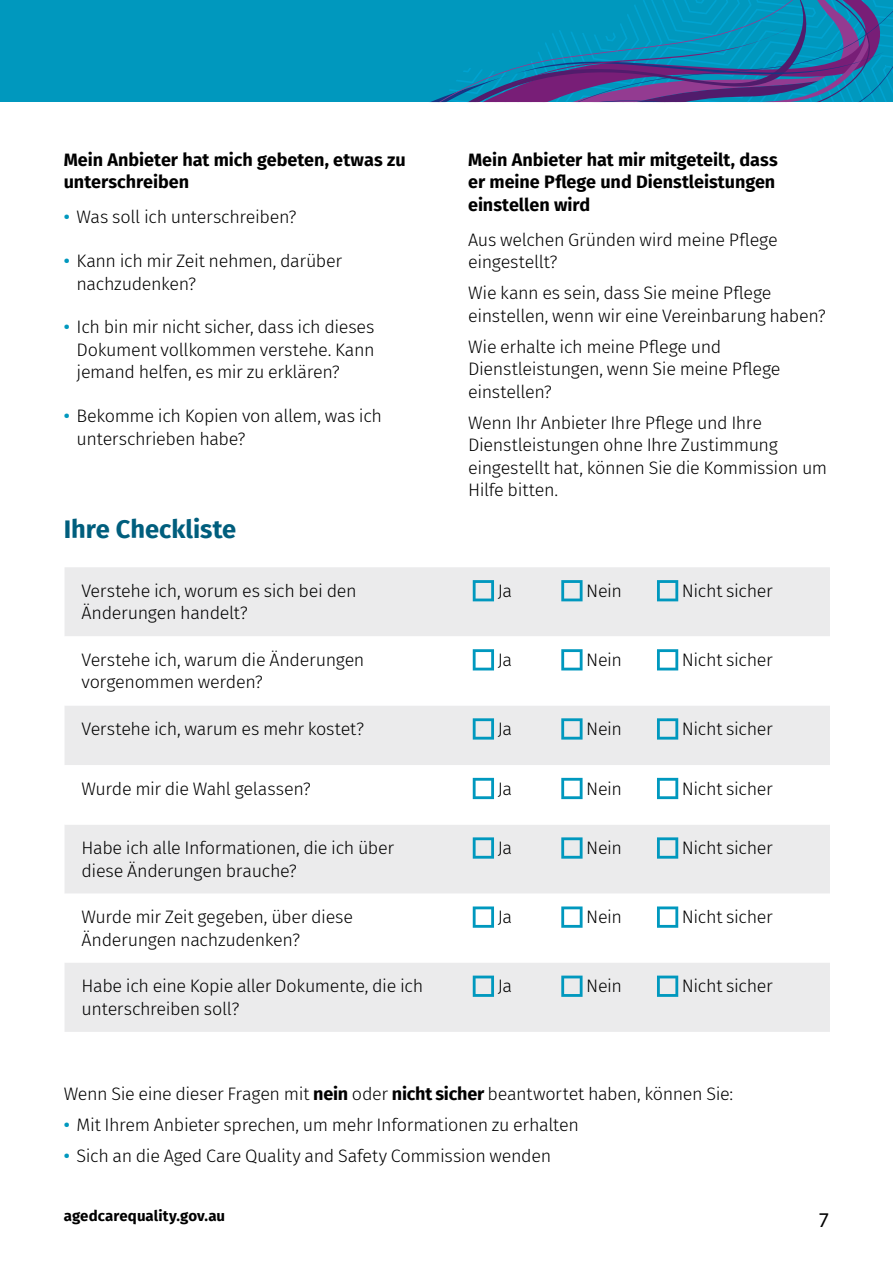
<style>
.page{position:relative;width:893px;height:1263px;background:#fff}
.page>*{position:absolute;margin:0;border:0;box-sizing:border-box;transform-origin:0 0}
.t1{font:700 25.5px "Fira Sans";letter-spacing:-.005em;color:#005e7d}
.t2{font:21px "Myriad Pro";color:#000}
.t3{font:300 18px/22.5px "Fira Sans";letter-spacing:-.02em;color:#000}
.t4{font:700 18px/22.5px "Fira Sans";letter-spacing:-.005em;color:#000}
.t5{font:700 15px "Fira Sans";letter-spacing:.005em;color:#000}
.s1{font-weight:500;color:#0098be}
.s2{font-weight:700}
</style>
<div class="page">
<div style="left:0;top:0;width:893px;height:102px;background:#0098be"></div>
<svg style="left:431px;top:0;width:462px;height:102px"></svg>
<div style="left:65px;top:567px;width:765px;height:69px;background:#ebebec"></div>
<svg style="left:65px;top:649px;width:765px;height:279px"></svg>
<div style="left:65px;top:963px;width:765px;height:69px;background:#ebebec"></div>
<svg style="left:473px;top:580px;width:21px;height:21px"></svg>
<svg style="left:561px;top:580px;width:22px;height:21px"></svg>
<svg style="left:657px;top:580px;width:21px;height:21px"></svg>
<svg style="left:473px;top:649px;width:21px;height:21px"></svg>
<svg style="left:561px;top:649px;width:22px;height:21px"></svg>
<svg style="left:657px;top:649px;width:21px;height:21px"></svg>
<svg style="left:473px;top:718px;width:21px;height:21px"></svg>
<svg style="left:561px;top:718px;width:22px;height:21px"></svg>
<svg style="left:657px;top:718px;width:21px;height:21px"></svg>
<svg style="left:473px;top:778px;width:21px;height:21px"></svg>
<svg style="left:561px;top:778px;width:22px;height:21px"></svg>
<svg style="left:657px;top:778px;width:21px;height:21px"></svg>
<svg style="left:473px;top:837px;width:21px;height:22px"></svg>
<svg style="left:561px;top:837px;width:22px;height:22px"></svg>
<svg style="left:657px;top:837px;width:21px;height:22px"></svg>
<svg style="left:473px;top:906px;width:21px;height:22px"></svg>
<svg style="left:561px;top:906px;width:22px;height:22px"></svg>
<svg style="left:657px;top:906px;width:21px;height:22px"></svg>
<svg style="left:473px;top:975px;width:21px;height:22px"></svg>
<svg style="left:561px;top:975px;width:22px;height:22px"></svg>
<svg style="left:657px;top:975px;width:21px;height:22px"></svg>
<p class="t4" style="left:64px;top:147px;width:343px">Mein Anbieter hat mich gebeten, etwas zu unterschreiben</p>
<p class="t3" style="left:64px;top:206px;width:234px"><span class="s1">•</span> Was soll ich unterschreiben?</p>
<p class="t3" style="left:77px;top:250px;width:267px;text-indent:-13px"><span class="s1">•</span> Kann ich mir Zeit nehmen, darüber nachzudenken?</p>
<p class="t3" style="left:77px;top:316px;width:300px;text-align:justify;text-indent:-13px"><span class="s1">•</span> Ich bin mir nicht sicher, dass ich dieses Dokument vollkommen verstehe. Kann jemand helfen, es mir zu erklären?</p>
<p class="t3" style="left:77px;top:405px;width:307px;text-indent:-13px"><span class="s1">•</span> Bekomme ich Kopien von allem, was ich unterschrieben habe?</p>
<h1 class="t1" style="left:64px;top:507px;width:174px">Ihre Checkliste</h1>
<p class="t4" style="left:468px;top:147px;width:311px">Mein Anbieter hat mir mitgeteilt, dass er meine Pflege und Dienstleistungen einstellen wird</p>
<p class="t3" style="left:468px;top:228px;width:311px">Aus welchen Gründen wird meine Pflege eingestellt?</p>
<p class="t3" style="left:468px;top:282px;width:359px">Wie kann es sein, dass Sie meine Pflege einstellen, wenn wir eine Vereinbarung haben?</p>
<p class="t3" style="left:468px;top:335px;width:314px">Wie erhalte ich meine Pflege und<br>Dienstleistungen, wenn Sie meine Pflege einstellen?</p>
<p class="t3" style="left:468px;top:411px;width:361px">Wenn Ihr Anbieter Ihre Pflege und Ihre Dienstleistungen ohne Ihre Zustimmung eingestellt hat, können Sie die Kommission um Hilfe bitten.</p>
<p class="t3" style="left:82px;top:579px;width:277px">Verstehe ich, worum es sich bei den<br>Änderungen handelt?</p>
<p class="t3" style="left:498px;top:579px;width:16px">Ja</p>
<p class="t3" style="left:586px;top:579px;width:37px">Nein</p>
<p class="t3" style="left:682px;top:579px;width:93px">Nicht sicher</p>
<p class="t3" style="left:82px;top:648px;width:284px">Verstehe ich, warum die Änderungen vorgenommen werden?</p>
<p class="t3" style="left:498px;top:648px;width:16px">Ja</p>
<p class="t3" style="left:586px;top:648px;width:37px">Nein</p>
<p class="t3" style="left:682px;top:648px;width:93px">Nicht sicher</p>
<p class="t3" style="left:82px;top:717px;width:284px">Verstehe ich, warum es mehr kostet?</p>
<p class="t3" style="left:498px;top:717px;width:16px">Ja</p>
<p class="t3" style="left:586px;top:717px;width:37px">Nein</p>
<p class="t3" style="left:682px;top:717px;width:93px">Nicht sicher</p>
<p class="t3" style="left:82px;top:777px;width:231px">Wurde mir die Wahl gelassen?</p>
<p class="t3" style="left:498px;top:777px;width:16px">Ja</p>
<p class="t3" style="left:586px;top:777px;width:37px">Nein</p>
<p class="t3" style="left:682px;top:777px;width:93px">Nicht sicher</p>
<p class="t3" style="left:82px;top:836px;width:314px">Habe ich alle Informationen, die ich über diese Änderungen brauche?</p>
<p class="t3" style="left:498px;top:836px;width:16px">Ja</p>
<p class="t3" style="left:586px;top:836px;width:37px">Nein</p>
<p class="t3" style="left:682px;top:836px;width:93px">Nicht sicher</p>
<p class="t3" style="left:82px;top:906px;width:273px">Wurde mir Zeit gegeben, über diese<br>Änderungen nachzudenken?</p>
<p class="t3" style="left:498px;top:906px;width:16px">Ja</p>
<p class="t3" style="left:586px;top:906px;width:37px">Nein</p>
<p class="t3" style="left:682px;top:906px;width:93px">Nicht sicher</p>
<p class="t3" style="left:82px;top:975px;width:343px">Habe ich eine Kopie aller Dokumente, die ich unterschreiben soll?</p>
<p class="t3" style="left:498px;top:975px;width:16px">Ja</p>
<p class="t3" style="left:586px;top:975px;width:37px">Nein</p>
<p class="t3" style="left:682px;top:975px;width:93px">Nicht sicher</p>
<p class="t3" style="left:64px;top:1082px;width:671px">Wenn Sie eine dieser Fragen mit <span class="s2">nein</span> oder <span class="s2">nicht sicher</span> beantwortet haben, können Sie:</p>
<p class="t3" style="left:64px;top:1113px;width:517px"><span class="s1">•</span> Mit Ihrem Anbieter sprechen, um mehr Informationen zu erhalten</p>
<p class="t3" style="left:64px;top:1144px;width:489px"><span class="s1">•</span> Sich an die Aged Care Quality and Safety Commission wenden</p>
<p class="t5" style="left:64px;top:1203px;width:163px">agedcarequality.gov.au</p>
<p class="t2" style="left:818px;top:1207px;width:12px">7</p>
</div>
